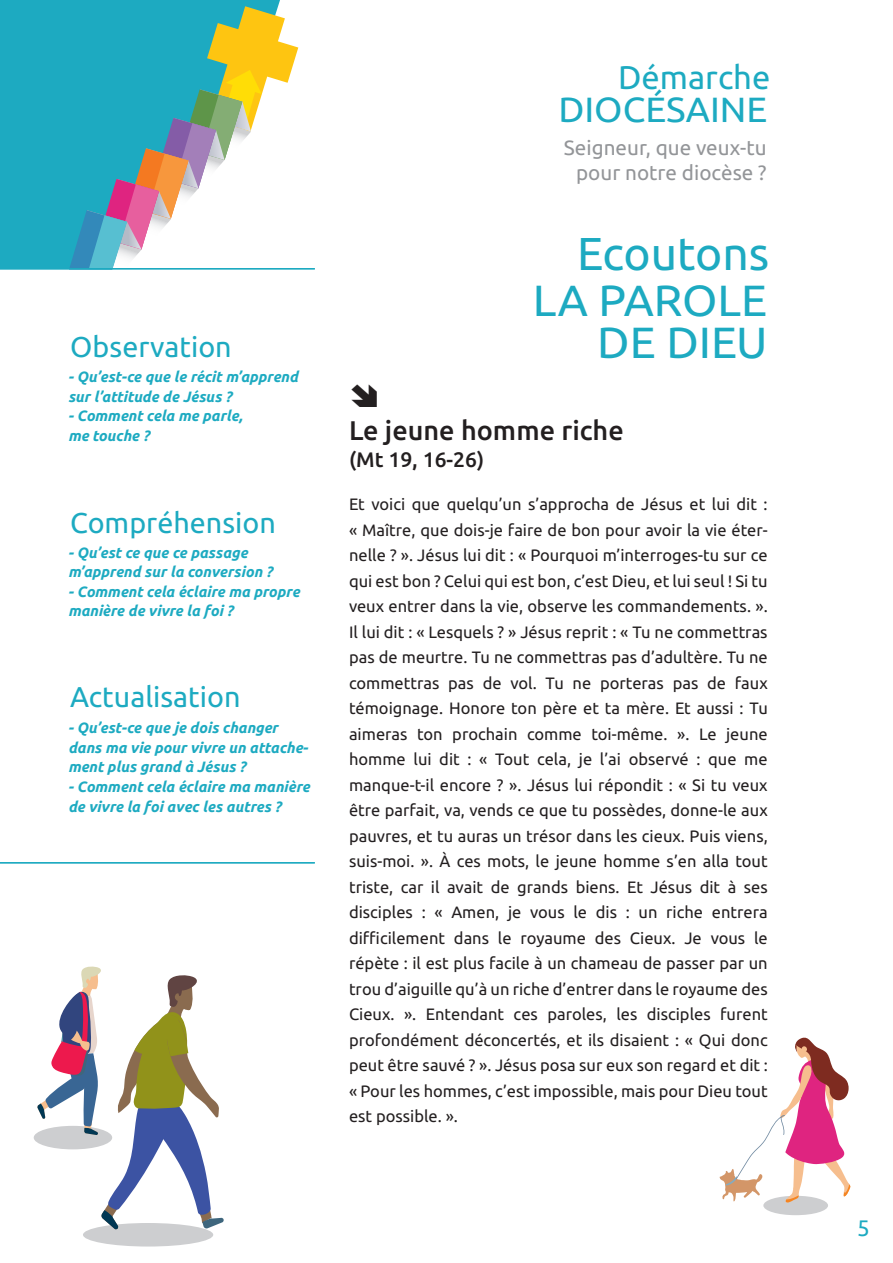
<style>
.page{position:relative;width:893px;height:1263px;background:#fff}
.page>*{position:absolute;margin:0;border:0;box-sizing:border-box;transform-origin:0 0}
.t1{font:46.2px "Ubuntu";color:#1daac1}
.t2{font:43.65px/42px "Ubuntu";color:#1daac1;text-align:right;scale:1.04 1}
.t3{font:35.1px "Ubuntu";color:#1daac1;scale:1.04 1}
.t4{font:32.85px "Ubuntu";color:#1daac1}
.t5{font:28.8px "Ubuntu";color:#1daac1}
.t6{font:500 27px "Ubuntu";color:#231f20}
.t7{font:22.5px "Ubuntu";color:#1daac1}
.t8{font:500 21px "Ubuntu";color:#231f20}
.t9{font:20.7px/24.9px "Ubuntu";color:#939598;text-align:center}
.t10{font:16.5px/25.5px "Ubuntu";color:#231f20;text-align:justify}
.t11{font:italic 700 15px/19.5px "Ubuntu";color:#1daac1}
</style>
<div class="page">
<div style="left:0;top:0;width:280px;height:268px;background:#1daac1"></div>
<svg style="left:69px;top:6px;width:229px;height:264px"></svg>
<hr style="left:0;top:268px;width:315px;height:1px;background:#1daac1">
<hr style="left:0;top:862px;width:315px;height:1px;background:#1daac1">
<div style="left:34px;top:1126px;width:78px;height:23px;background:#cdced0;border-radius:50%"></div>
<div style="left:83px;top:1223px;width:130px;height:23px;background:#cdced0;border-radius:50%"></div>
<svg style="left:37px;top:966px;width:187px;height:263px"></svg>
<div style="left:763px;top:1196px;width:65px;height:19px;background:#cdced0;border-radius:50%"></div>
<svg style="left:720px;top:1037px;width:131px;height:165px"></svg>
<h3 class="t5" style="left:70px;top:329px;width:163px">Observation</h3>
<p class="t11" style="left:68px;top:367px;width:231px">- Qu’est-ce que le récit m’apprend sur l’attitude de Jésus ?</p>
<p class="t11" style="left:68px;top:406px;width:176px">- Comment cela me parle, me touche ?</p>
<h3 class="t5" style="left:70px;top:505px;width:207px">Compréhension</h3>
<p class="t11" style="left:68px;top:543px;width:206px">- Qu’est ce que ce passage m’apprend sur la conversion ?</p>
<p class="t11" style="left:68px;top:582px;width:233px">- Comment cela éclaire ma propre manière de vivre la foi ?</p>
<h3 class="t5" style="left:70px;top:680px;width:172px">Actualisation</h3>
<p class="t11" style="left:68px;top:718px;width:242px">- Qu’est-ce que je dois changer dans ma vie pour vivre un attache&shy;ment plus grand à Jésus ?</p>
<p class="t11" style="left:68px;top:777px;width:243px">- Comment cela éclaire ma manière de vivre la foi avec les autres ?</p>
<h3 class="t4" style="left:618px;top:57px;width:154px">Démarche</h3>
<h3 class="t3" style="left:558px;top:89px;width:203px">DIOCÉSAINE</h3>
<p class="t9" style="left:564px;top:134px;width:204px">Seigneur, que veux-tu pour notre diocèse ?</p>
<h1 class="t1" style="left:577px;top:226px;width:194px">Ecoutons</h1>
<h2 class="t2" style="left:533px;top:278px;width:227px">LA PAROLE<br>DE DIEU</h2>
<h3 class="t6" style="left:349px;top:413px;width:276px">Le jeune homme riche</h3>
<p class="t8" style="left:349px;top:446px;width:137px">(Mt 19, 16-26)</p>
<p class="t10" style="left:349px;top:491px;width:420px">Et voici que quelqu’un s’approcha de Jésus et lui dit : « Maître, que dois-je faire de bon pour avoir la vie éter&shy;nelle ? ». Jésus lui dit : « Pourquoi m’interroges-tu sur ce qui est bon ? Celui qui est bon, c’est Dieu, et lui seul ! Si tu veux entrer dans la vie, observe les commandements. ».<br>Il lui dit : « Lesquels ? » Jésus reprit : « Tu ne commettras pas de meurtre. Tu ne commettras pas d’adultère. Tu ne commettras pas de vol. Tu ne porteras pas de faux témoignage. Honore ton père et ta mère. Et aussi : Tu aimeras ton prochain comme toi-même. ». Le jeune homme lui dit : « Tout cela, je l’ai observé : que me manque-t-il encore ? ». Jésus lui répondit : « Si tu veux être parfait, va, vends ce que tu possèdes, donne-le aux pauvres, et tu auras un trésor dans les cieux. Puis viens, suis-moi. ». À ces mots, le jeune homme s’en alla tout triste, car il avait de grands biens. Et Jésus dit à ses disciples : « Amen, je vous le dis : un riche entrera difficilement dans le royaume des Cieux. Je vous le répète : il est plus facile à un chameau de passer par un trou d’aiguille qu’à un riche d’entrer dans le royaume des Cieux. ». Entendant ces paroles, les disciples furent profondément déconcertés, et ils disaient : « Qui donc peut être sauvé ? ». Jésus posa sur eux son regard et dit : « Pour les hommes, c’est impossible, mais pour Dieu tout est possible. ».</p>
<h3 class="t7" style="left:857px;top:1215px;width:14px">5</h3>
</div>
